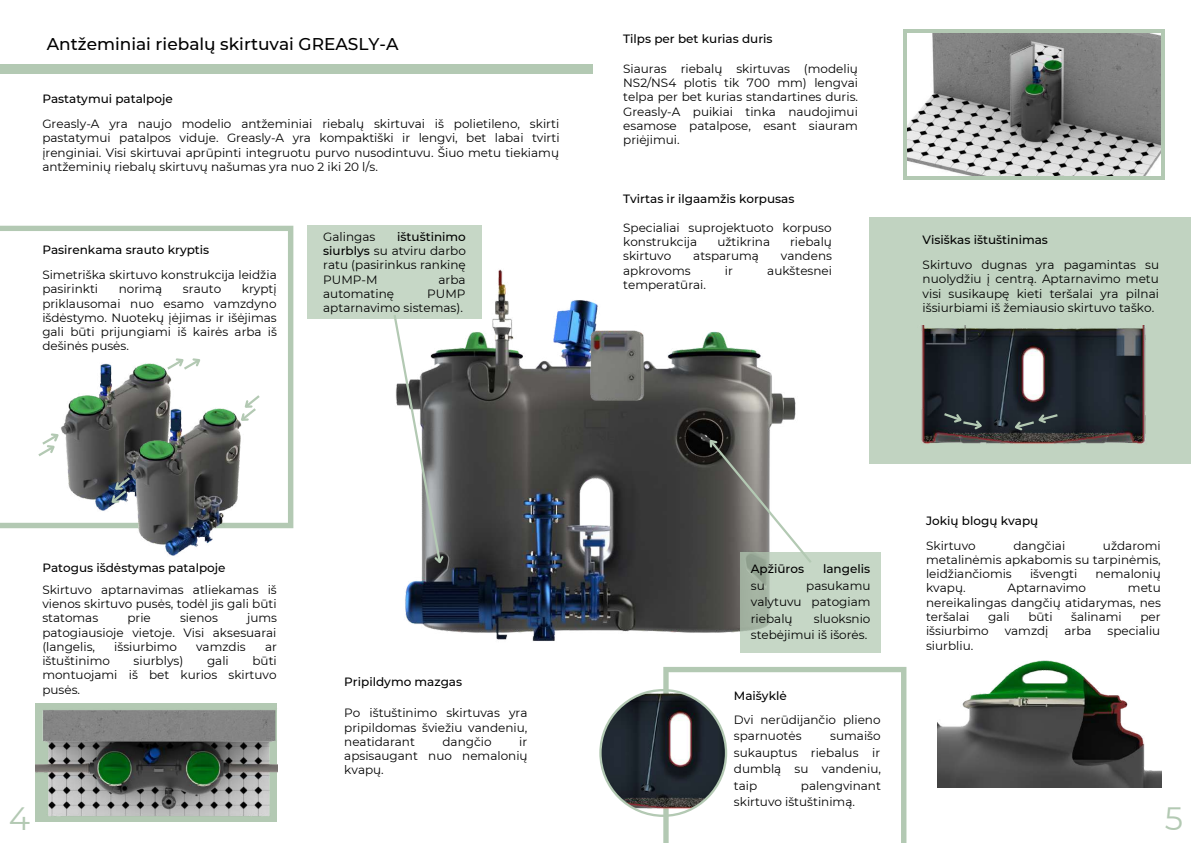
<style>
.page{position:relative;width:1191px;height:843px;background:#fff}
.page>*{position:absolute;margin:0;border:0;box-sizing:border-box;transform-origin:0 0}
.t1{font:32.2px "Montserrat";color:#b3c9b3}
.t2{font:500 17px "Montserrat";color:#000}
.t3{font:12px/14.2px "Montserrat";color:#000;text-align:justify}
.t4{font:500 12px "Montserrat";color:#000}
.s1{font-weight:500}
</style>
<div class="page">
<div style="left:307px;top:226px;width:174px;height:93px;background:#c6d7c6"></div>
<img style="left:405px;top:256px;width:406px;height:397px">
<img style="left:573px;top:325px;width:76px;height:88px">
<svg style="left:903px;top:29px;width:261px;height:151px;background:#aec1ae"></svg>
<img style="left:907px;top:34px;width:252px;height:142px">
<div style="left:869px;top:217px;width:321px;height:247px;background:#c1d3c1"></div>
<img style="left:921px;top:325px;width:225px;height:119px">
<svg style="left:941px;top:411px;width:44px;height:22px"></svg>
<svg style="left:1010px;top:411px;width:50px;height:23px"></svg>
<div style="left:0;top:65px;width:593px;height:9px;background:#b3c9b3"></div>
<svg style="left:0;top:226px;width:293px;height:150px"></svg>
<div style="left:35px;top:703px;width:242px;height:118px;background:#b3c9b3"></div>
<img style="left:35px;top:710px;width:242px;height:106px">
<img style="left:937px;top:660px;width:223px;height:126px">
<svg style="left:740px;top:552px;width:140px;height:100px;background:#c0d1c0"></svg>
<svg style="left:703px;top:433px;width:110px;height:132px"></svg>
<svg style="left:663px;top:667px;width:243px;height:175px"></svg>
<svg style="left:599px;top:688px;width:128px;height:128px"></svg>
<img style="left:0;top:331px;width:245px;height:198px">
<img style="left:63px;top:376px;width:231px;height:180px">
<svg style="left:36px;top:427px;width:28px;height:31px"></svg>
<svg style="left:165px;top:352px;width:41px;height:19px"></svg>
<svg style="left:235px;top:393px;width:27px;height:34px"></svg>
<svg style="left:106px;top:475px;width:26px;height:34px"></svg>
<svg style="left:394px;top:312px;width:53px;height:254px"></svg>
<h2 class="t2" style="left:47px;top:33px;width:353px">Antžeminiai riebalų skirtuvai GREASLY-A</h2>
<p class="t4" style="left:42px;top:91px;width:132px">Pastatymui patalpoje</p>
<p class="t3" style="left:42px;top:117px;width:518px">Greasly-A yra naujo modelio antžeminiai riebalų skirtuvai iš polietileno, skirti pastatymui patalpos viduje. Greasly-A yra kompaktiški ir lengvi, bet labai tvirti įrenginiai. Visi skirtuvai aprūpinti integruotu purvo nusodintuvu. Šiuo metu tiekiamų antžeminių riebalų skirtuvų našumas yra nuo 2 iki 20 l/s.</p>
<p class="t4" style="left:42px;top:242px;width:168px">Pasirenkama srauto kryptis</p>
<p class="t3" style="left:42px;top:268px;width:236px">Simetriška skirtuvo konstrukcija leidžia pasirinkti</p>
<p class="t3" style="left:42px;top:282px;width:236px;text-indent:199px">kryptį priklausomai nuo esamo vamzdyno išdėstymo. Nuotekų įėjimas ir išėjimas gali būti prijungiami iš kairės arba iš dešinės pusės.</p>
<p class="t3" style="left:119px;top:282px;width:45px">norimą</p>
<p class="t3" style="left:183px;top:282px;width:40px">srauto</p>
<p class="t3" style="left:323px;top:229px;width:144px;text-indent:74px"><span class="s1">ištuštinimo siurblys</span> su atviru darbo ratu (pasirinkus rankinę PUMP-M</p>
<p class="t3" style="left:323px;top:229px;width:54px">Galingas</p>
<p class="t3" style="left:438px;top:272px;width:29px">arba</p>
<p class="t3" style="left:323px;top:286px;width:72px">automatinę</p>
<p class="t3" style="left:323px;top:286px;width:144px;text-align:right">PUMP<br>aptarnavimo sistemas).</p>
<p class="t4" style="left:623px;top:31px;width:151px">Tilps per bet kurias duris</p>
<p class="t3" style="left:623px;top:61px;width:236px">Siauras riebalų skirtuvas (modelių NS2/NS4 plotis tik 700 mm) lengvai telpa per bet kurias standartines duris.<br>Greasly-A puikiai tinka naudojimui esamose patalpose, esant siauram priėjimui.</p>
<p class="t4" style="left:623px;top:191px;width:173px">Tvirtas ir ilgaamžis korpusas</p>
<p class="t3" style="left:623px;top:220px;width:210px">Specialiai suprojektuoto korpuso konstrukcija</p>
<p class="t3" style="left:717px;top:235px;width:54px">užtikrina</p>
<p class="t3" style="left:790px;top:235px;width:43px">riebalų</p>
<p class="t3" style="left:623px;top:249px;width:50px">skirtuvo</p>
<p class="t3" style="left:693px;top:249px;width:67px">atsparumą</p>
<p class="t3" style="left:780px;top:249px;width:53px">vandens</p>
<p class="t3" style="left:623px;top:263px;width:69px">apkrovoms</p>
<p class="t3" style="left:724px;top:263px;width:10px">ir</p>
<p class="t3" style="left:767px;top:263px;width:66px">aukštesnei</p>
<p class="t3" style="left:623px;top:277px;width:84px">temperatūrai.</p>
<p class="t4" style="left:922px;top:232px;width:127px">Visiškas ištuštinimas</p>
<p class="t3" style="left:922px;top:258px;width:238px">Skirtuvo dugnas yra pagamintas su nuolydžiu į centrą. Aptarnavimo metu visi susikaupę kieti teršalai yra pilnai išsiurbiami iš žemiausio skirtuvo taško.</p>
<p class="t4" style="left:42px;top:560px;width:185px">Patogus išdėstymas patalpoje</p>
<p class="t3" style="left:42px;top:582px;width:236px">Skirtuvo aptarnavimas atliekamas iš vienos skirtuvo pusės, todėl jis gali būti statomas</p>
<p class="t3" style="left:42px;top:610px;width:236px;text-indent:205px">jums patogiausioje vietoje. Visi aksesuarai (langelis,</p>
<p class="t3" style="left:127px;top:610px;width:25px">prie</p>
<p class="t3" style="left:180px;top:610px;width:39px">sienos</p>
<p class="t3" style="left:114px;top:639px;width:64px">išsiurbimo</p>
<p class="t3" style="left:196px;top:639px;width:51px">vamzdis</p>
<p class="t3" style="left:265px;top:639px;width:13px">ar</p>
<p class="t4" style="left:750px;top:561px;width:55px">Apžiūros</p>
<p class="t4" style="left:823px;top:561px;width:49px">langelis</p>
<p class="t3" style="left:750px;top:578px;width:15px">su</p>
<p class="t3" style="left:750px;top:577px;width:121px;line-height:16.5px;text-indent:55px">pasukamu valytuvu patogiam riebalų</p>
<p class="t3" style="left:750px;top:610px;width:121px;line-height:16.5px;text-align:right">sluoksnio stebėjimui iš išorės.</p>
<p class="t4" style="left:925px;top:513px;width:114px">Jokių blogų kvapų</p>
<p class="t3" style="left:925px;top:538px;width:51px">Skirtuvo</p>
<p class="t3" style="left:1013px;top:538px;width:53px">dangčiai</p>
<p class="t3" style="left:925px;top:538px;width:236px;text-indent:177px">uždaromi metalinėmis apkabomis su tarpinėmis, leidžiančiomis</p>
<p class="t3" style="left:1029px;top:566px;width:49px">išvengti</p>
<p class="t3" style="left:1095px;top:566px;width:67px">nemalonių</p>
<p class="t3" style="left:925px;top:581px;width:41px">kvapų.</p>
<p class="t3" style="left:1007px;top:581px;width:80px">Aptarnavimo</p>
<p class="t3" style="left:925px;top:581px;width:236px;text-indent:202px">metu nereikalingas dangčių atidarymas, nes teršalai</p>
<p class="t3" style="left:987px;top:609px;width:23px">gali</p>
<p class="t3" style="left:1028px;top:609px;width:26px">būti</p>
<p class="t3" style="left:1071px;top:609px;width:52px">šalinami</p>
<p class="t3" style="left:1140px;top:609px;width:22px">per</p>
<p class="t3" style="left:925px;top:623px;width:64px">išsiurbimo</p>
<p class="t3" style="left:1004px;top:623px;width:45px">vamzdį</p>
<p class="t3" style="left:1064px;top:623px;width:29px">arba</p>
<p class="t3" style="left:1107px;top:623px;width:54px">specialiu</p>
<p class="t3" style="left:925px;top:638px;width:49px">siurbliu.</p>
<p class="t3" style="left:42px;top:653px;width:69px">ištuštinimo</p>
<p class="t3" style="left:134px;top:653px;width:51px">siurblys)</p>
<p class="t3" style="left:207px;top:653px;width:23px">gali</p>
<p class="t3" style="left:42px;top:653px;width:236px;text-indent:210px">būti montuojami iš bet kurios skirtuvo pusės.</p>
<p class="t4" style="left:344px;top:674px;width:119px">Pripildymo mazgas</p>
<p class="t4" style="left:733px;top:688px;width:54px">Maišyklė</p>
<p class="t3" style="left:733px;top:711px;width:148px;line-height:16.5px">Dvi nerūdijančio plieno sparnuotės</p>
<p class="t3" style="left:344px;top:705px;width:185px">Po ištuštinimo skirtuvas yra pripildomas šviežiu vandeniu, neatidarant</p>
<p class="t3" style="left:733px;top:727px;width:148px;line-height:16.5px;text-indent:96px">sumaišo sukauptus riebalus ir dumblą su vandeniu, taip</p>
<p class="t3" style="left:344px;top:734px;width:185px;text-indent:175px">ir apsisaugant nuo nemalonių kvapų.</p>
<p class="t3" style="left:442px;top:734px;width:51px">dangčio</p>
<p class="t3" style="left:733px;top:777px;width:148px;line-height:16.5px;text-indent:67px">palengvinant skirtuvo ištuštinimą.</p>
<h1 class="t1" style="left:9px;top:798px;width:23px">4</h1>
<h1 class="t1" style="left:1164px;top:798px;width:20px">5</h1>
</div>
